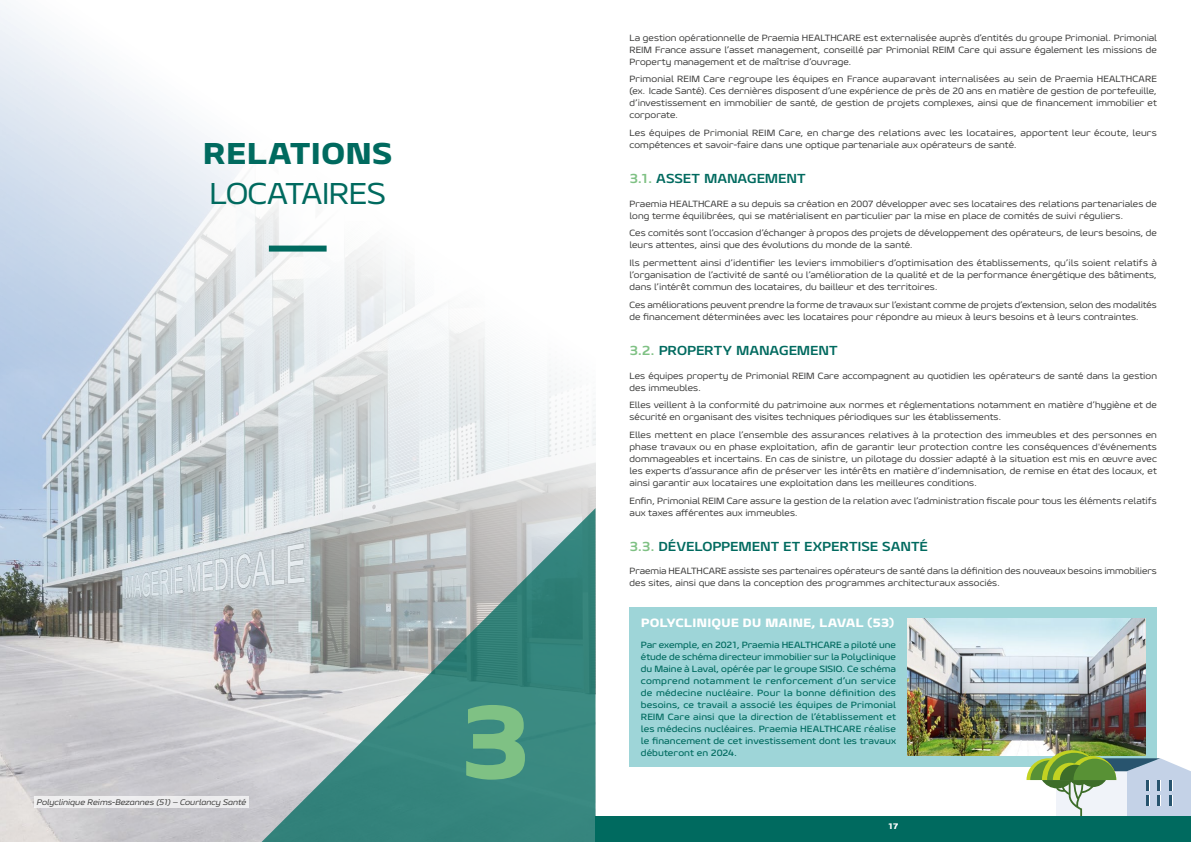
<style>
.page{position:relative;width:1191px;height:842px;background:#fff}
.page>*{position:absolute;margin:0;border:0;box-sizing:border-box;transform-origin:0 0}
.t1{font:800 103.2px "Geon Expanded";color:#7fc184}
.t2{font:30px "Geon Expanded";letter-spacing:-.03em;color:#006a5f}
.t3{font:800 30px "Geon Expanded";letter-spacing:-.015em;color:#006a5f}
.t4{font:700 13px "Geon Expanded";letter-spacing:-.01em;color:#006a5f}
.t5{font:800 12px "Geon Expanded";letter-spacing:-.01em;color:#fff}
.t6{font:9px/12px "Geon Expanded";letter-spacing:.005em;color:#3a3a39}
.t7{font:500 9px/12px "Geon Expanded";letter-spacing:.005em;color:#006a5f;text-align:justify}
.t8{font:italic 8px "Geon Expanded";color:#3a3a39}
.t9{font:800 8px "Geon Expanded";color:#fff}
.s1{color:#7fc184}
</style>
<div class="page">
<img style="left:0;top:3px;width:595px;height:839px">
<div style="left:269px;top:246px;width:57px;height:6px;background:#006a5f"></div>
<svg style="left:247px;top:508px;width:348px;height:334px"></svg>
<div style="left:34px;top:796px;width:215px;height:12px;background:#eeeeef"></div>
<div style="left:629px;top:607px;width:528px;height:160px;background:#9ed5d8"></div>
<img style="left:907px;top:618px;width:238px;height:138px">
<svg style="left:1026px;top:750px;width:165px;height:66px"></svg>
<div style="left:595px;top:816px;width:596px;height:26px;background:#006a5f"></div>
<h2 class="t3" style="left:203px;top:133px;width:192px">RELATIONS</h2>
<h2 class="t2" style="left:210px;top:174px;width:178px">LOCATAIRES</h2>
<p class="t8" style="left:37px;top:797px;width:211px">Polyclinique Reims-Bezannes (51) – Courlancy Santé</p>
<h1 class="t1" style="left:458px;top:673px;width:77px">3</h1>
<p class="t6" style="left:629px;top:31px;width:529px;text-align:justify">La gestion opérationnelle de Praemia HEALTHCARE est externalisée auprès d’entités du groupe Primonial. Primonial REIM France assure l’asset management, conseillé par Primonial REIM Care qui assure également les missions de Property management et de maîtrise d’ouvrage.</p>
<p class="t6" style="left:629px;top:73px;width:529px;text-align:justify">Primonial REIM Care regroupe les équipes en France auparavant internalisées au sein de Praemia HEALTHCARE (ex. Icade Santé). Ces dernières disposent d’une expérience de près de 20 ans en matière de gestion de portefeuille, d’investissement en immobilier de santé, de gestion de projets complexes, ainsi que de financement immobilier et corporate.</p>
<p class="t6" style="left:629px;top:127px;width:529px">Les équipes de Primonial REIM Care, en charge des relations avec les locataires, apportent leur écoute, leurs compétences et savoir-faire dans une optique partenariale aux opérateurs de santé.</p>
<h3 class="t4" style="left:629px;top:170px;width:178px"><span class="s1">3.1.</span> ASSET MANAGEMENT</h3>
<p class="t6" style="left:629px;top:197px;width:529px">Praemia HEALTHCARE a su depuis sa création en 2007 développer avec ses locataires des relations partenariales de long terme équilibrées, qui se matérialisent en particulier par la mise en place de comités de suivi réguliers.</p>
<p class="t6" style="left:629px;top:227px;width:529px">Ces comités sont l’occasion d’échanger à propos des projets de développement des opérateurs, de leurs besoins, de leurs attentes, ainsi que des évolutions du monde de la santé.</p>
<p class="t6" style="left:629px;top:257px;width:529px;text-align:justify">Ils permettent ainsi d’identifier les leviers immobiliers d’optimisation des établissements, qu’ils soient relatifs à l’organisation de l’activité de santé ou l’amélioration de la qualité et de la performance énergétique des bâtiments, dans l’intérêt commun des locataires, du bailleur et des territoires.</p>
<p class="t6" style="left:629px;top:298px;width:529px">Ces améliorations peuvent prendre la forme de travaux sur l’existant comme de projets d’extension, selon des modalités de financement déterminées avec les locataires pour répondre au mieux à leurs besoins et à leurs contraintes.</p>
<h3 class="t4" style="left:629px;top:342px;width:210px"><span class="s1">3.2.</span> PROPERTY MANAGEMENT</h3>
<p class="t6" style="left:629px;top:369px;width:529px">Les équipes property de Primonial REIM Care accompagnent au quotidien les opérateurs de santé dans la gestion des immeubles.</p>
<p class="t6" style="left:629px;top:399px;width:529px">Elles veillent à la conformité du patrimoine aux normes et réglementations notamment en matière d’hygiène et de sécurité en organisant des visites techniques périodiques sur les établissements.</p>
<p class="t6" style="left:629px;top:428px;width:529px;text-align:justify">Elles mettent en place l’ensemble des assurances relatives à la protection des immeubles et des personnes en phase travaux ou en phase exploitation, afin de garantir leur protection contre les conséquences d'événements dommageables et incertains. En cas de sinistre, un pilotage du dossier adapté à la situation est mis en œuvre avec les experts d’assurance afin de préserver les intérêts en matière d’indemnisation, de remise en état des locaux, et ainsi garantir aux locataires une exploitation dans les meilleures conditions.</p>
<p class="t6" style="left:629px;top:494px;width:529px">Enfin, Primonial REIM Care assure la gestion de la relation avec l’administration fiscale pour tous les éléments relatifs aux taxes afférentes aux immeubles.</p>
<h3 class="t4" style="left:629px;top:538px;width:300px"><span class="s1">3.3.</span> DÉVELOPPEMENT ET EXPERTISE SANTÉ</h3>
<p class="t6" style="left:629px;top:565px;width:529px">Praemia HEALTHCARE assiste ses partenaires opérateurs de santé dans la définition des nouveaux besoins immobiliers des sites, ainsi que dans la conception des programmes architecturaux associés.</p>
<h3 class="t5" style="left:641px;top:615px;width:255px">POLYCLINIQUE DU MAINE, LAVAL (53)</h3>
<p class="t7" style="left:641px;top:638px;width:257px">Par exemple, en 2021, Praemia HEALTHCARE a piloté une étude de schéma directeur immobilier sur la Polyclinique du Maine à Laval, opérée par le groupe SISIO. Ce schéma comprend notamment le renforcement d’un service de médecine nucléaire. Pour la bonne définition des besoins, ce travail a associé les équipes de Primonial REIM Care ainsi que la direction de l’établissement et les médecins nucléaires. Praemia HEALTHCARE réalise le financement de cet investissement dont les travaux débuteront en 2024.</p>
<p class="t9" style="left:887px;top:821px;width:13px">17</p>
</div>
